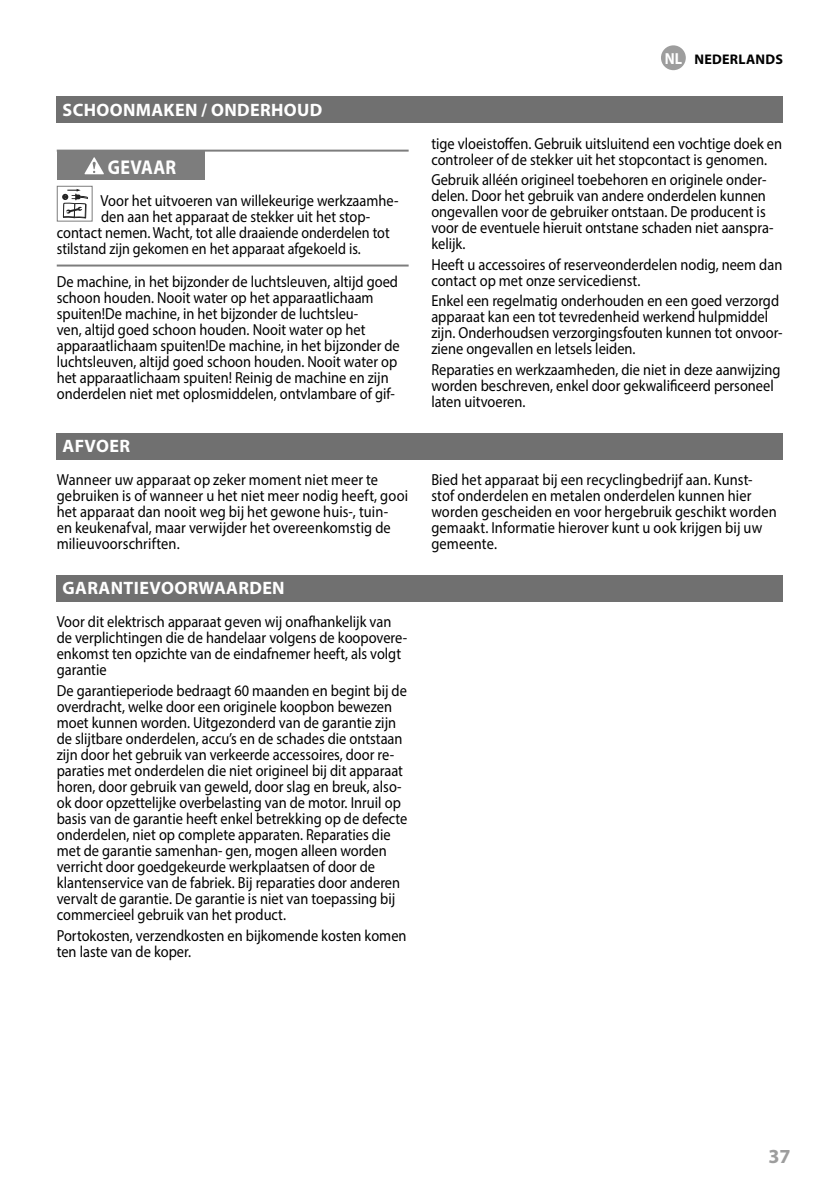
<style>
.page{position:relative;width:840px;height:1191px;background:#fff}
.page>*{position:absolute;margin:0;border:0;box-sizing:border-box;transform-origin:0 0}
.t1{font:700 20px "Myriad Pro";letter-spacing:.02em;color:#fff;scale:.9 1}
.t2{font:700 20px "Myriad Pro";color:#9d9d9d}
.t3{font:700 18px "Myriad Pro";letter-spacing:.02em;color:#fff}
.t4{font:16px/16px "Myriad Pro";color:#000;scale:.9 1}
.t5{font:16px "Myriad Pro";color:#000;scale:.88 1}
.t6{font:700 14px "Myriad Pro";letter-spacing:.02em;color:#000}
.s1{font-size:16px;color:#fff}
</style>
<div class="page">
<div style="left:57px;top:96px;width:725px;height:27px;background:#707070"></div>
<hr style="left:57px;top:150px;width:351px;height:2px;background:#7d7d7d">
<hr style="left:57px;top:264px;width:351px;height:2px;background:#7d7d7d">
<div style="left:57px;top:152px;width:147px;height:28px;background:#7d7d7d"></div>
<svg style="left:84px;top:157px;width:20px;height:17px"></svg>
<svg style="left:62px;top:189px;width:26px;height:29px"></svg>
<div style="left:57px;top:186px;width:36px;height:36px;border:1px solid #7d7d7d"></div>
<div style="left:57px;top:433px;width:725px;height:26px;background:#707070"></div>
<div style="left:57px;top:575px;width:725px;height:26px;background:#707070"></div>
<div style="left:660px;top:45px;width:25px;height:25px;background:#9d9d9d;border-radius:50%"></div>
<p class="t3" style="left:63px;top:98px;width:261px">SCHOONMAKEN / ONDERHOUD</p>
<p class="t1" style="left:108px;top:154px;width:78px">GEVAAR</p>
<p class="t4" style="left:101px;top:192px;width:332px">Voor het uitvoeren van willekeurige werkzaamhe-</p>
<p class="t4" style="left:101px;top:208px;width:300px">den aan het apparaat de stekker uit het stop-</p>
<p class="t4" style="left:57px;top:224px;width:371px">contact nemen. Wacht, tot alle draaiende onderdelen tot</p>
<p class="t5" style="left:57px;top:239px;width:346px">stilstand zijn gekomen en het apparaat afgekoeld is.</p>
<p class="t4" style="left:57px;top:273px;width:382px">De machine, in het bijzonder de luchtsleuven, altijd goed schoon houden. Nooit water op het apparaatlichaam spuiten!De machine, in het bijzonder de luchtsleu-<br>ven, altijd goed schoon houden. Nooit water op het apparaatlichaam spuiten!De machine, in het bijzonder de luchtsleuven, altijd goed schoon houden. Nooit water op het apparaatlichaam spuiten! Reinig de machine en zijn onderdelen niet met oplosmiddelen, ontvlambare of gif-</p>
<p class="t6" style="left:664px;top:50px;width:120px"><span class="s1">NL</span> NEDERLANDS</p>
<p class="t4" style="left:431px;top:135px;width:391px">tige vloeistoffen. Gebruik uitsluitend een vochtige doek en controleer of de stekker uit het stopcontact is genomen.</p>
<p class="t4" style="left:431px;top:171px;width:381px">Gebruik alléén origineel toebehoren en originele onder&shy;delen. Door het gebruik van andere onderdelen kunnen ongevallen voor de gebruiker ontstaan. De producent is voor de eventuele hieruit ontstane schaden niet aanspra&shy;kelijk.</p>
<p class="t4" style="left:431px;top:256px;width:391px">Heeft u accessoires of reserveonderdelen nodig, neem dan contact op met onze servicedienst.</p>
<p class="t4" style="left:431px;top:293px;width:392px">Enkel een regelmatig onderhouden en een goed verzorgd apparaat kan een tot tevredenheid werkend hulpmiddel zijn. Onderhoudsen verzorgingsfouten kunnen tot onvoor&shy;ziene ongevallen en letsels leiden.</p>
<p class="t4" style="left:431px;top:361px;width:389px">Reparaties en werkzaamheden, die niet in deze aanwijzing worden beschreven, enkel door gekwalificeerd personeel laten uitvoeren.</p>
<p class="t3" style="left:63px;top:434px;width:69px">AFVOER</p>
<p class="t4" style="left:57px;top:471px;width:391px">Wanneer uw apparaat op zeker moment niet meer te gebruiken is of wanneer u het niet meer nodig heeft, gooi het apparaat dan nooit weg bij het gewone huis-, tuin-<br>en keukenafval, maar verwijder het overeenkomstig de milieuvoorschriften.</p>
<p class="t4" style="left:431px;top:471px;width:385px">Bied het apparaat bij een recyclingbedrijf aan. Kunst&shy;stof onderdelen en metalen onderdelen kunnen hier worden gescheiden en voor hergebruik geschikt worden gemaakt. Informatie hierover kunt u ook krijgen bij uw gemeente.</p>
<p class="t3" style="left:63px;top:576px;width:223px">GARANTIEVOORWAARDEN</p>
<p class="t4" style="left:57px;top:614px;width:390px">Voor dit elektrisch apparaat geven wij onafhankelijk van de verplichtingen die de handelaar volgens de koopovere&shy;enkomst ten opzichte van de eindafnemer heeft, als volgt garantie</p>
<p class="t4" style="left:57px;top:682px;width:391px">De garantieperiode bedraagt 60 maanden en begint bij de overdracht, welke door een originele koopbon bewezen moet kunnen worden. Uitgezonderd van de garantie zijn de slijtbare onderdelen, accu’s en de schades die ontstaan zijn door het gebruik van verkeerde accessoires, door re&shy;paraties met onderdelen die niet origineel bij dit apparaat horen, door gebruik van geweld, door slag en breuk, also&shy;ok door opzettelijke overbelasting van de motor. Inruil op basis van de garantie heeft enkel betrekking op de defecte onderdelen, niet op complete apparaten. Reparaties die met de garantie samenhan- gen, mogen alleen worden verricht door goedgekeurde werkplaatsen of door de klantenservice van de fabriek. Bij reparaties door anderen vervalt de garantie. De garantie is niet van toepassing bij commercieel gebruik van het product.</p>
<p class="t4" style="left:57px;top:927px;width:390px">Portokosten, verzendkosten en bijkomende kosten komen ten laste van de koper.</p>
<p class="t2" style="left:768px;top:1142px;width:24px">37</p>
</div>
